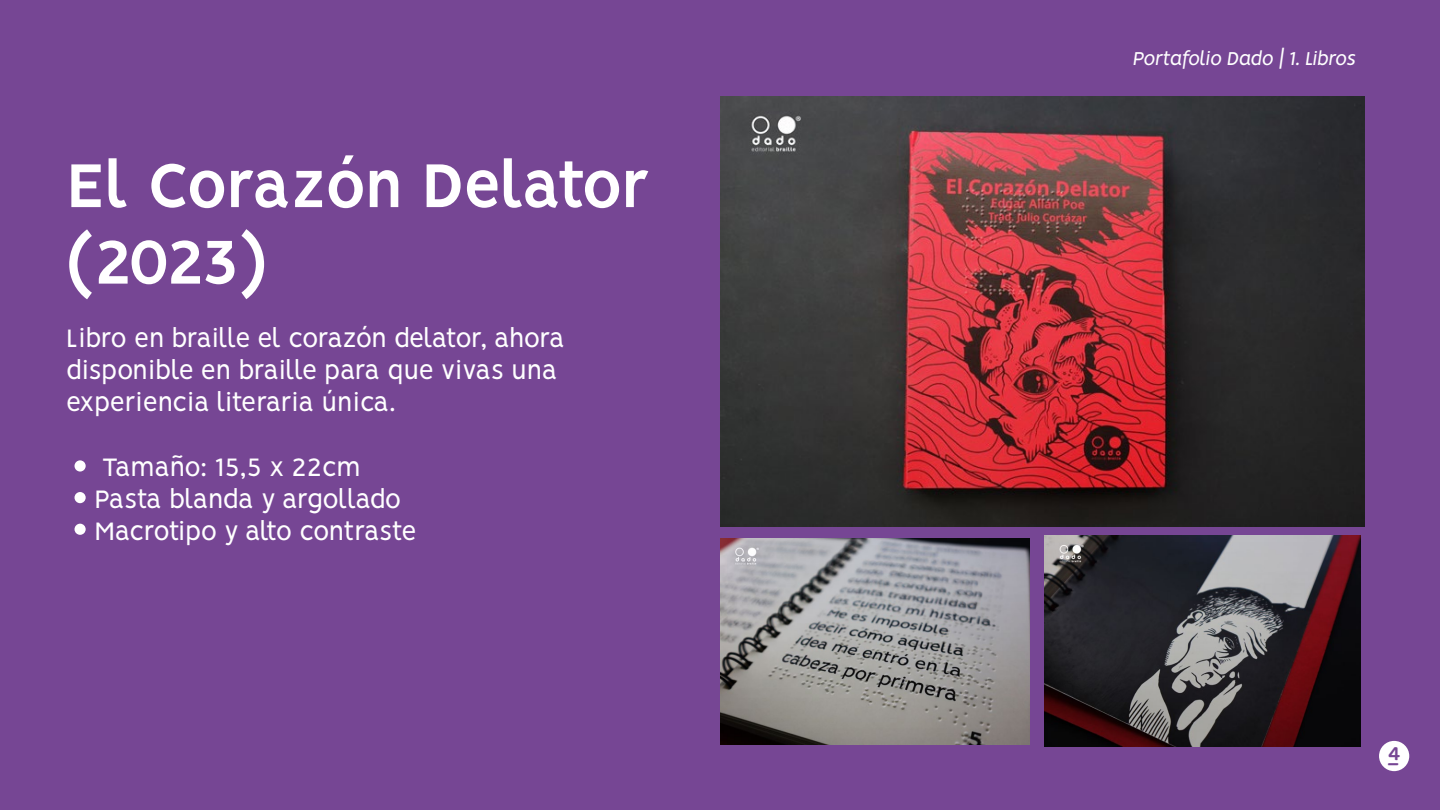
<style>
.page{position:relative;width:1440px;height:810px;background:#764694}
.page>*{position:absolute;margin:0;border:0;box-sizing:border-box;transform-origin:0 0}
.t1{font:700 69.75px/76.5px "Vision";letter-spacing:-.03em;color:#fff}
.t2{font:28.5px/32.2px "Vision";letter-spacing:-.02em;color:#fff}
.t3{font:italic 21px "Vision";color:#fff}
.t4{font:21px "Baloo 2";color:#764694}
</style>
<div class="page">
<div style="left:1379px;top:741px;width:30px;height:30px;background:#fff;border-radius:50%"></div>
<div style="left:75px;top:492px;width:11px;height:11px;background:#fff;border-radius:50%"></div>
<div style="left:75px;top:524px;width:11px;height:11px;background:#fff;border-radius:50%"></div>
<div style="left:75px;top:460px;width:11px;height:12px;background:#fff;border-radius:50%"></div>
<img style="left:1044px;top:536px;width:317px;height:211px">
<img style="left:720px;top:97px;width:644px;height:430px">
<img style="left:721px;top:538px;width:309px;height:206px">
<h1 class="t1" style="left:66px;top:153px;width:585px">El Corazón Delator (2023)</h1>
<p class="t2" style="left:66px;top:325px;width:500px">Libro en braille el corazón delator, ahora disponible en braille para que vivas una experiencia literaria única.</p>
<p class="t2" style="left:95px;top:454px;width:323px">Tamaño: 15,5 x 22cm<br>Pasta blanda y argollado<br>Macrotipo y alto contraste</p>
<p class="t3" style="left:1133px;top:46px;width:224px">Portafolio Dado | 1. Libros</p>
<p class="t4" style="left:1388px;top:740px;width:14px">4_</p>
</div>
